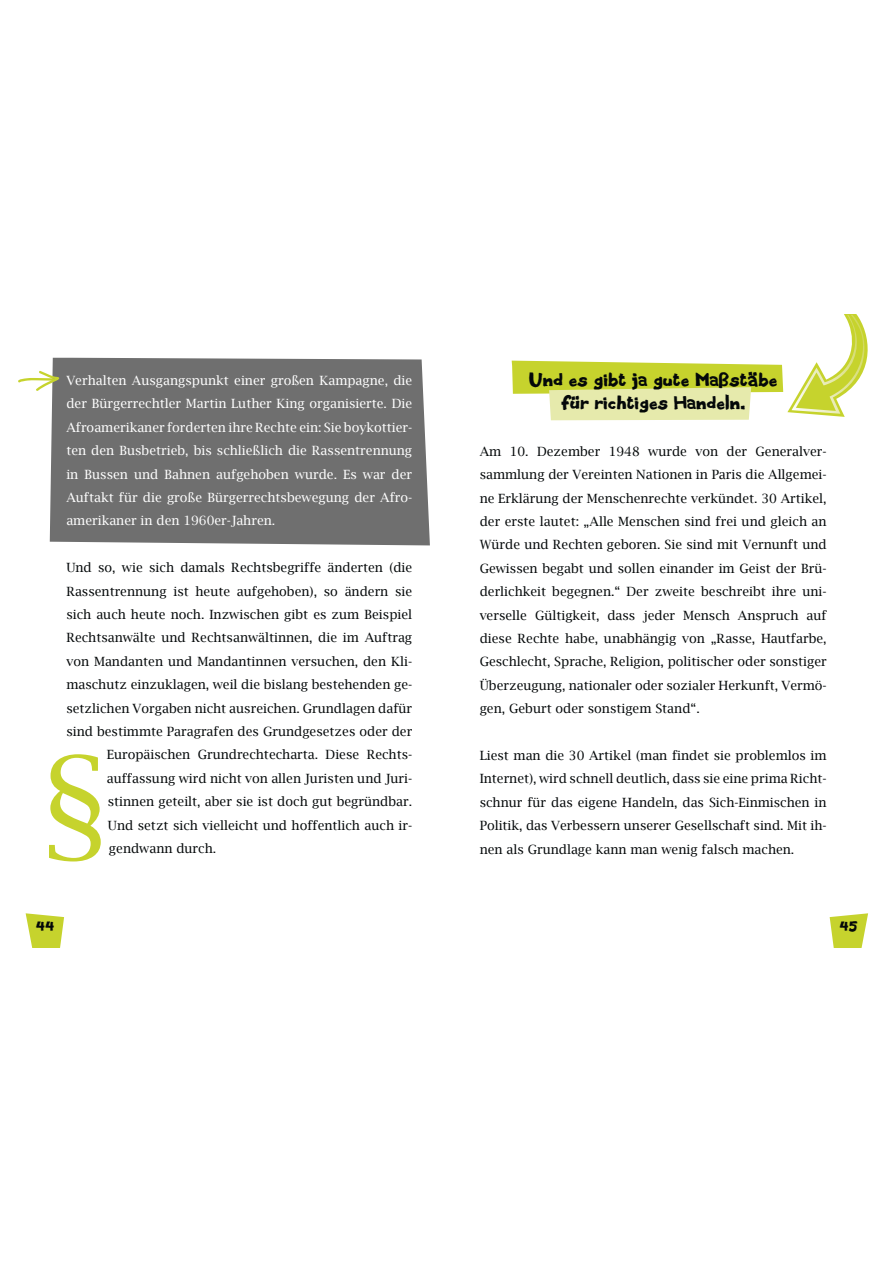
<style>
.page{position:relative;width:893px;height:1263px;background:#fff}
.page>*{position:absolute;margin:0;border:0;box-sizing:border-box;transform-origin:0 0}
.t1{font:16.95px/23.4px "Black Metal Sans";color:#040809;text-align:center}
.t2{font:12.75px/23.4px "Lucida Bright";color:#040809;text-align:justify}
.t3{font:12.75px/23.4px "Lucida Bright";color:#fff;text-align:justify}
.t4{font:12.75px "Black Metal Sans";color:#040809}
</style>
<div class="page">
<svg style="left:829px;top:913px;width:39px;height:35px"></svg>
<svg style="left:26px;top:913px;width:38px;height:35px"></svg>
<div style="left:50px;top:358px;width:380px;height:187px;background:#6f6f6f"></div>
<svg style="left:18px;top:370px;width:41px;height:22px"></svg>
<svg style="left:49px;top:754px;width:52px;height:107px"></svg>
<svg style="left:511px;top:315px;width:357px;height:105px"></svg>
<p class="t3" style="left:66px;top:368px;width:347px">Verhalten Ausgangspunkt einer großen Kampagne, die der Bürgerrechtler Martin Luther King organisierte. Die Afroamerikaner forderten ihre Rechte ein: Sie boykottier&shy;ten den Busbetrieb, bis schließlich die Rassentrennung in Bussen und Bahnen aufgehoben wurde. Es war der Auftakt für die große Bürgerrechtsbewegung der Afro&shy;amerikaner in den 1960er-Jahren.</p>
<p class="t2" style="left:66px;top:556px;width:347px">Und so, wie sich damals Rechtsbegriffe änderten (die</p>
<p class="t2" style="left:66px;top:579px;width:347px">Rassentrennung ist heute aufgehoben), so ändern sie</p>
<p class="t2" style="left:66px;top:602px;width:347px">sich auch heute noch. Inzwischen gibt es zum Beispiel</p>
<p class="t2" style="left:66px;top:626px;width:347px">Rechtsanwälte und Rechtsanwältinnen, die im Auftrag</p>
<p class="t2" style="left:66px;top:649px;width:347px">von Mandanten und Mandantinnen versuchen, den Kli-</p>
<p class="t2" style="left:66px;top:673px;width:347px">maschutz einzuklagen, weil die bislang bestehenden ge-</p>
<p class="t2" style="left:66px;top:696px;width:347px">setzlichen Vorgaben nicht ausreichen. Grundlagen dafür</p>
<p class="t2" style="left:66px;top:719px;width:347px">sind bestimmte Paragrafen des Grundgesetzes oder der</p>
<p class="t2" style="left:107px;top:743px;width:307px">Europäischen Grundrechtecharta. Diese Rechts-</p>
<p class="t2" style="left:107px;top:766px;width:307px">auffassung wird nicht von allen Juristen und Juri-</p>
<p class="t2" style="left:108px;top:790px;width:306px">stinnen geteilt, aber sie ist doch gut begründbar.</p>
<p class="t2" style="left:108px;top:813px;width:306px">Und setzt sich vielleicht und hoffentlich auch ir-</p>
<p class="t2" style="left:109px;top:836px;width:109px">gendwann durch.</p>
<p class="t1" style="left:528px;top:368px;width:250px">Und es gibt ja gute Maßstäbe für richtiges Handeln.</p>
<p class="t2" style="left:479px;top:439px;width:348px">Am 10. Dezember 1948 wurde von der Generalver&shy;sammlung der Vereinten Nationen in Paris die Allgemei&shy;ne Erklärung der Menschenrechte verkündet. 30 Artikel, der erste lautet: „Alle Menschen sind frei und gleich an Würde und Rechten geboren. Sie sind mit Vernunft und Gewissen begabt und sollen einander im Geist der Brü&shy;derlichkeit begegnen.“ Der zweite beschreibt ihre uni&shy;verselle Gültigkeit, dass jeder Mensch Anspruch auf diese Rechte habe, unabhängig von „Rasse, Hautfarbe, Geschlecht, Sprache, Religion, politischer oder sonstiger Überzeugung, nationaler oder sozialer Herkunft, Vermö&shy;gen, Geburt oder sonstigem Stand“.</p>
<p class="t2" style="left:479px;top:743px;width:348px">Liest man die 30 Artikel (man findet sie problemlos im Internet), wird schnell deutlich, dass sie eine prima Richt&shy;schnur für das eigene Handeln, das Sich-Einmischen in Politik, das Verbessern unserer Gesellschaft sind. Mit ih&shy;nen als Grundlage kann man wenig falsch machen.</p>
<p class="t4" style="left:36px;top:917px;width:20px">44</p>
<p class="t4" style="left:839px;top:917px;width:20px">45</p>
</div>
